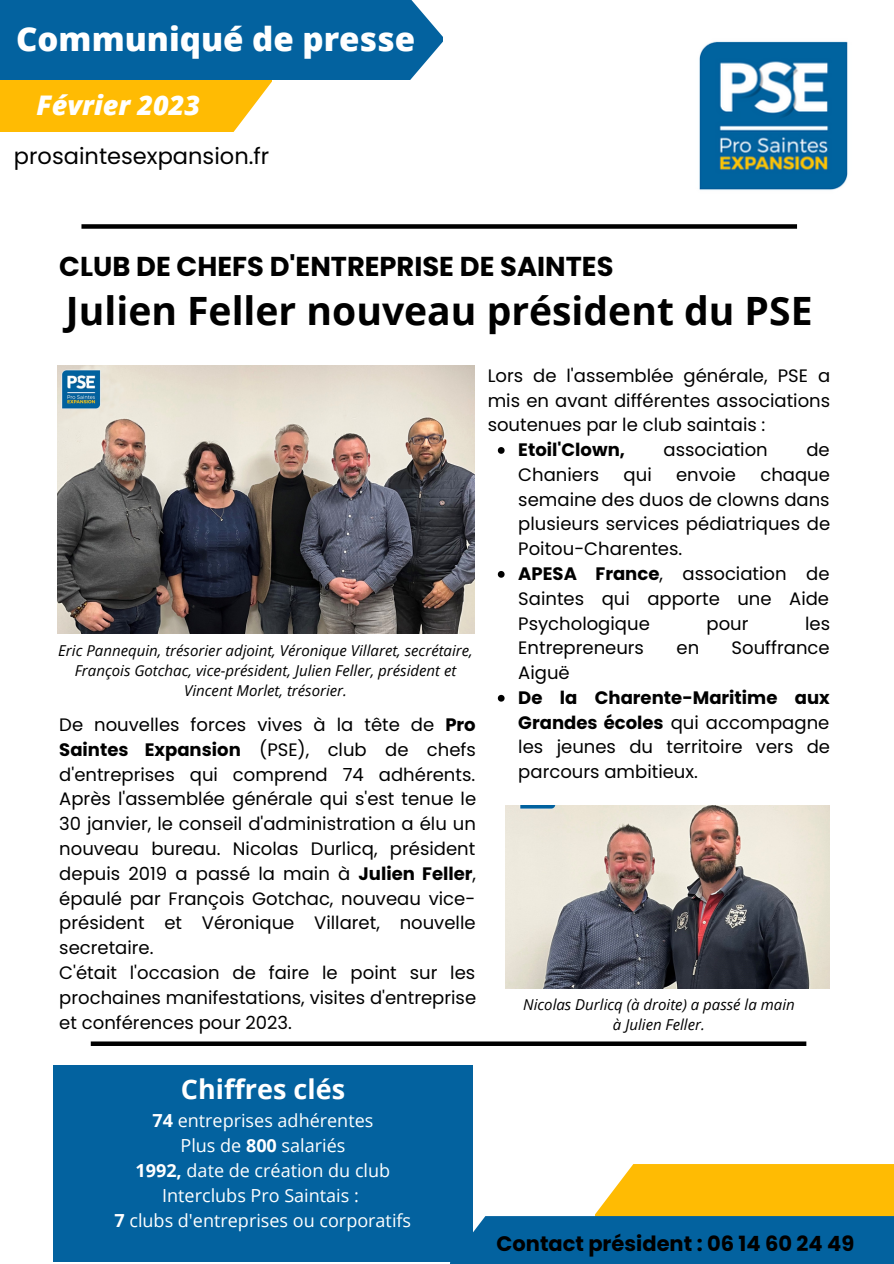
<style>
.page{position:relative;width:894px;height:1264px;background:#fff}
.page>*{position:absolute;margin:0;border:0;box-sizing:border-box;transform-origin:0 0}
.t1{font:700 39px "Open Sans";color:#000}
.t2{font:800 33px "Open Sans";color:#fff}
.t3{font:700 27.3px "Poppins";color:#000}
.t4{font:700 27px "Open Sans";color:#fff}
.t5{font:italic 800 27px "Open Sans";color:#fff}
.t6{font:22.5px "Poppins";color:#000}
.t7{font:700 21px "Poppins";color:#000}
.t8{font:18px/24.8px "Poppins";color:#000}
.t9{font:18px/24.8px "Open Sans";color:#fff;text-align:center}
.t10{font:700 18px "Poppins";color:#000}
.t11{font:italic 15px/20.2px "Open Sans";color:#000;text-align:center}
.s1{font-weight:700}
</style>
<div class="page">
<img style="left:57px;top:365px;width:417px;height:268px">
<div style="left:81px;top:224px;width:715px;height:5px;background:#000"></div>
<svg style="left:91px;top:1041px;width:715px;height:4px;background:#1e1e1e"></svg>
<img style="left:699px;top:41px;width:149px;height:149px">
<div style="left:594px;top:1163px;width:299px;height:100px;background:#ffbb03"></div>
<div style="left:449px;top:1215px;width:444px;height:48px;background:#03629f"></div>
<div style="left:0;top:28px;width:272px;height:104px;background:#ffbb03"></div>
<div style="left:0;top:0;width:443px;height:80px;background:#03629f"></div>
<img style="left:505px;top:805px;width:324px;height:183px">
<div style="left:53px;top:1064px;width:419px;height:197px;background:#03629f"></div>
<svg style="left:497px;top:447px;width:7px;height:7px"></svg>
<svg style="left:497px;top:571px;width:7px;height:6px"></svg>
<svg style="left:497px;top:695px;width:7px;height:6px"></svg>
<h2 class="t2" style="left:16px;top:16px;width:400px">Communiqué de presse</h2>
<h3 class="t5" style="left:37px;top:86px;width:165px">Février 2023</h3>
<p class="t6" style="left:14px;top:140px;width:257px">prosaintesexpansion.fr</p>
<h3 class="t3" style="left:59px;top:247px;width:555px">CLUB DE CHEFS D'ENTREPRISE DE SAINTES</h3>
<h1 class="t1" style="left:66px;top:284px;width:748px">Julien Feller nouveau président du PSE</h1>
<p class="t8" style="left:487px;top:363px;width:344px;text-align:justify">Lors de l'assemblée générale, PSE a mis en avant différentes associations soutenues par le club saintais :</p>
<p class="t11" style="left:58px;top:639px;width:416px">Eric Pannequin, trésorier adjoint, Véronique Villaret, secrétaire,<br>François Gotchac, vice-président, Julien Feller, président et<br>Vincent Morlet, trésorier.</p>
<p class="t8" style="left:59px;top:712px;width:418px">De nouvelles forces vives à la tête de <span class="s1">Pro Saintes Expansion</span> (PSE), club de chefs d'entreprises qui comprend 74 adhérents.<br>Après l'assemblée générale qui s'est tenue le 30 janvier, le conseil d'administration a élu un nouveau bureau. Nicolas Durlicq, président depuis 2019 a passé la main à <span class="s1">Julien Feller</span>, épaulé par François Gotchac, nouveau vice&shy;président et Véronique Villaret, nouvelle secretaire.<br>C'était l'occasion de faire le point sur les prochaines manifestations, visites d'entreprise et conférences pour 2023.</p>
<h3 class="t4" style="left:181px;top:1070px;width:166px">Chiffres clés</h3>
<p class="t9" style="left:114px;top:1107px;width:298px"><span class="s1">74</span> entreprises adhérentes<br>Plus de <span class="s1">800</span> salariés<br><span class="s1">1992,</span> date de création du club<br>Interclubs Pro Saintais :<br><span class="s1">7</span> clubs d'entreprises ou corporatifs</p>
<p class="t10" style="left:518px;top:437px;width:108px">Etoil'Clown,</p>
<p class="t8" style="left:663px;top:437px;width:106px">association</p>
<p class="t8" style="left:806px;top:437px;width:25px">de</p>
<p class="t8" style="left:518px;top:462px;width:82px">Chaniers</p>
<p class="t8" style="left:623px;top:462px;width:30px">qui</p>
<p class="t8" style="left:676px;top:462px;width:61px">envoie</p>
<p class="t8" style="left:518px;top:462px;width:313px;text-indent:242px">chaque semaine des duos de clowns dans plusieurs services pédiatriques de<br>Poitou-Charentes.<br><span class="s1">APESA France</span>, association de<br>Saintes qui apporte une Aide<br>Psychologique</p>
<p class="t8" style="left:706px;top:611px;width:43px">pour</p>
<p class="t8" style="left:804px;top:611px;width:27px">les</p>
<p class="t8" style="left:518px;top:635px;width:127px">Entrepreneurs</p>
<p class="t8" style="left:676px;top:635px;width:24px">en</p>
<p class="t8" style="left:731px;top:635px;width:100px">Souffrance</p>
<p class="t8" style="left:518px;top:660px;width:53px">Aiguë</p>
<p class="t8" style="left:518px;top:685px;width:313px;text-align:justify"><span class="s1">De la Charente-Maritime aux Grandes écoles</span> qui accompagne les jeunes du territoire vers de parcours ambitieux.</p>
<p class="t11" style="left:523px;top:994px;width:273px">Nicolas Durlicq (à droite) a passé la main à Julien Feller.</p>
<p class="t7" style="left:496px;top:1229px;width:359px">Contact président : 06 14 60 24 49</p>
</div>
